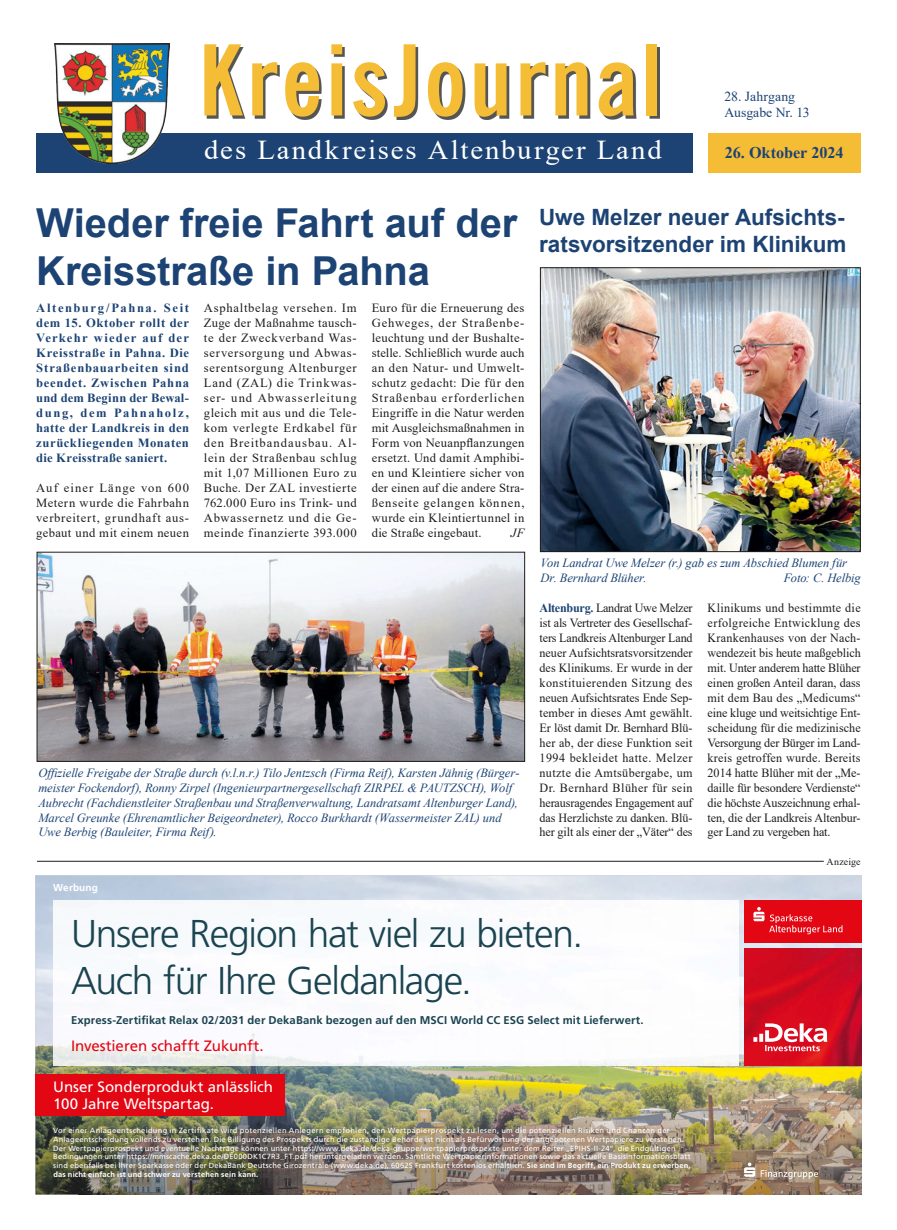
<style>
.page{position:relative;width:897px;height:1230px;background:#fff}
.page>*{position:absolute;margin:0;border:0;box-sizing:border-box;transform-origin:0 0}
.t1{font:700 condensed 97.25px "News Gothic BT";letter-spacing:.035em;color:#f5bc35}
.t2{font:700 39.88px/47.9px "Arial";letter-spacing:-.005em;color:#1c4374}
.t3{font:300 38.75px/46.5px "Deka Frutiger OTPS";letter-spacing:-.03em;color:#1a4450}
.t4{font:27.25px "Times New Roman";letter-spacing:.07em;color:#fff;scale:1.05 1}
.t5{font:700 22.5px/27px "Arial";color:#1c4374}
.t6{font:700 16.25px "Times New Roman";letter-spacing:-.005em;color:#1c4374}
.t7{font:15px/16.2px "Deka Frutiger OTPS";letter-spacing:-.005em;color:#fff}
.t8{font:15px "Deka Frutiger OTPS";letter-spacing:-.005em;color:#e30613}
.t9{font:13.75px/16.5px "Times New Roman";color:#1c4374}
.t10{font:12.5px/15px "Times New Roman";letter-spacing:.02em;color:#1d1d1b;text-align:justify}
.t11{font:italic 12.5px/15px "Times New Roman";letter-spacing:-.005em;color:#1c4374}
.t12{font:700 12.5px/15px "Times New Roman";letter-spacing:.035em;color:#1c4374;text-align:justify}
.t13{font:italic 12.5px "Times New Roman";color:#1d1d1b}
.t14{font:700 11.25px "Deka Frutiger OTPS";letter-spacing:.01em;color:#1a4450}
.t15{font:10px "Times New Roman";letter-spacing:.01em;color:#1d1d1b}
.t16{font:700 10px "Deka Frutiger OTPS";letter-spacing:.015em;color:#fff}
.t17{font:7.5px/8.8px "Deka Frutiger OTPS";letter-spacing:.025em;color:#fff}
.s1{font-weight:700;color:#1c4374}
.s2{font-weight:700}
</style>
<div class="page">
<div style="left:708px;top:133px;width:153px;height:40px;background:#f5bc35"></div>
<div style="left:207px;top:47px;width:453px;height:72px;background:#1d1d1b;opacity:.75"></div>
<div style="left:37px;top:133px;width:656px;height:40px;background:#1c4374"></div>
<img style="left:54px;top:44px;width:115px;height:119px">
<img style="left:39px;top:554px;width:484px;height:205px">
<hr style="left:37px;top:861px;width:786px;height:1px;background:#1d1d1b">
<img style="left:542px;top:269px;width:316px;height:281px">
<div style="left:540px;top:267px;width:320px;height:285px;border:1px solid #1d1d1b"></div>
<img style="left:35px;top:875px;width:826px;height:235px">
<img style="left:53px;top:900px;width:685px;height:165px">
<img style="left:35px;top:1115px;width:44px;height:79px">
<img style="left:285px;top:1110px;width:402px;height:3px">
<img style="left:687px;top:1110px;width:174px;height:84px">
<img style="left:79px;top:1192px;width:608px;height:2px">
<img style="left:744px;top:948px;width:117px;height:117px">
<svg style="left:753px;top:1023px;width:74px;height:28px"></svg>
<svg style="left:744px;top:1162px;width:74px;height:16px"></svg>
<div style="left:744px;top:900px;width:117px;height:43px;background:#e30613"></div>
<svg style="left:753px;top:907px;width:89px;height:27px"></svg>
<img style="left:38px;top:1113px;width:666px;height:79px">
<div style="left:35px;top:1074px;width:250px;height:41px;background:#e30613"></div>
<p class="t1" style="left:198px;top:21px;width:466px">KreisJournal</p>
<p class="t4" style="left:204px;top:131px;width:437px">des Landkreises Altenburger Land</p>
<p class="t9" style="left:724px;top:88px;width:86px">28. Jahrgang<br>Ausgabe Nr. 13</p>
<p class="t6" style="left:724px;top:141px;width:120px">26. Oktober 2024</p>
<p class="t2" style="left:36px;top:200px;width:482px">Wieder freie Fahrt auf der<br>Kreisstraße in Pahna</p>
<p class="t12" style="left:36px;top:300px;width:154px">Altenburg/Pahna. Seit dem 15. Oktober rollt der Verkehr wieder auf der Kreisstraße in Pahna. Die Straßenbauarbeiten sind beendet. Zwischen Pahna und dem Beginn der Bewal&shy;dung, dem Pahnaholz, hatte der Landkreis in den zurückliegenden Monaten die Kreisstraße saniert.</p>
<p class="t10" style="left:36px;top:480px;width:154px">Auf einer Länge von 600<br>Metern wurde die Fahrbahn verbreitert, grundhaft aus&shy;gebaut und mit einem neuen</p>
<p class="t10" style="left:204px;top:300px;width:154px">Asphaltbelag versehen. Im Zuge der Maßnahme tausch&shy;te der Zweckverband Was&shy;serversorgung und Abwas&shy;serentsorgung Altenburger Land (ZAL) die Trinkwas&shy;ser- und Abwasserleitung gleich mit aus und die Tele&shy;kom verlegte Erdkabel für den Breitbandausbau. Al&shy;lein der Straßenbau schlug mit 1,07 Millionen Euro zu Buche. Der ZAL investierte 762.000 Euro ins Trink- und Abwassernetz und die Ge&shy;meinde finanzierte 393.000</p>
<p class="t10" style="left:372px;top:300px;width:154px">Euro für die Erneuerung des Gehweges, der Straßenbe&shy;leuchtung und der Bushalte&shy;stelle. Schließlich wurde auch an den Natur- und Umwelt&shy;schutz gedacht: Die für den Straßenbau erforderlichen Eingriffe in die Natur werden mit Ausgleichsmaßnahmen in Form von Neuanpflanzungen ersetzt. Und damit Amphibi&shy;en und Kleintiere sicher von der einen auf die andere Stra&shy;ßenseite gelangen können, wurde ein Kleintiertunnel in die Straße eingebaut.</p>
<p class="t13" style="left:511px;top:524px;width:15px">JF</p>
<p class="t11" style="left:38px;top:764px;width:482px">Offizielle Freigabe der Straße durch (v.l.n.r.) Tilo Jentzsch (Firma Reif), Karsten Jähnig (Bürger&shy;meister Fockendorf), Ronny Zirpel (Ingenieurpartnergesellschaft ZIRPEL &amp; PAUTZSCH), Wolf Aubrecht (Fachdienstleiter Straßenbau und Straßenverwaltung, Landratsamt Altenburger Land), Marcel Greunke (Ehrenamtlicher Beigeordneter), Rocco Burkhardt (Wassermeister ZAL) und Uwe Berbig (Bauleiter, Firma Reif).</p>
<p class="t16" style="left:53px;top:882px;width:46px">Werbung</p>
<p class="t5" style="left:539px;top:204px;width:309px">Uwe Melzer neuer Aufsichts&shy;ratsvorsitzender im Klinikum</p>
<p class="t11" style="left:540px;top:555px;width:308px">Von Landrat Uwe Melzer (r.) gab es zum Abschied Blumen für<br>Dr. Bernhard Blüher.</p>
<p class="t11" style="left:783px;top:570px;width:78px">Foto: C. Helbig</p>
<p class="t10" style="left:539px;top:600px;width:155px"><span class="s1">Altenburg.</span> Landrat Uwe Melzer ist als Vertreter des Gesellschaf&shy;ters Landkreis Altenburger Land neuer Aufsichtsratsvorsitzender des Klinikums. Er wurde in der konstituierenden Sitzung des neuen Aufsichtsrates Ende Sep&shy;tember in dieses Amt gewählt.<br>Er löst damit Dr. Bernhard Blü&shy;her ab, der diese Funktion seit 1994 bekleidet hatte. Melzer nutzte die Amtsübergabe, um Dr. Bernhard Blüher für sein herausragendes Engagement auf das Herzlichste zu danken. Blü&shy;her gilt als einer der „Väter“ des</p>
<p class="t10" style="left:707px;top:600px;width:155px">Klinikums und bestimmte die erfolgreiche Entwicklung des Krankenhauses von der Nach&shy;wendezeit bis heute maßgeblich mit. Unter anderem hatte Blüher einen großen Anteil daran, dass mit dem Bau des „Medicums“ eine kluge und weitsichtige Ent&shy;scheidung für die medizinische Versorgung der Bürger im Land&shy;kreis getroffen wurde. Bereits 2014 hatte Blüher mit der „Me&shy;daille für besondere Verdienste“ die höchste Auszeichnung erhal&shy;ten, die der Landkreis Altenbur&shy;ger Land zu vergeben hat.</p>
<p class="t15" style="left:826px;top:854px;width:36px">Anzeige</p>
<p class="t3" style="left:71px;top:910px;width:513px">Unsere Region hat viel zu bieten.<br>Auch für Ihre Geldanlage.</p>
<p class="t14" style="left:71px;top:1013px;width:574px">Express-Zertifikat Relax 02/2031 der DekaBank bezogen auf den MSCI World CC ESG Select mit Lieferwert.</p>
<p class="t8" style="left:71px;top:1036px;width:194px">Investieren schafft Zukunft.</p>
<p class="t7" style="left:53px;top:1079px;width:221px">Unser Sonderprodukt anlässlich<br>100 Jahre Weltspartag.</p>
<p class="t17" style="left:53px;top:1126px;width:639px">Vor einer Anlageentscheidung in Zertifikate wird potenziellen Anlegern empfohlen, den Wertpapierprospekt zu lesen, um die potenziellen Risiken und Chancen der Anlageentscheidung vollends zu verstehen. Die Billigung des Prospekts durch die zuständige Behörde ist nicht als Befürwortung der angebotenen Wertpapiere zu verstehen.<br>Der Wertpapierprospekt und eventuelle Nachträge können unter https://www.deka.de/deka-gruppe/wertpapierprospekte unter dem Reiter „EPIHS-II-24“, die Endgültigen Bedingungen unter https://mmscache.deka.de/DE000DK1C7R3_FT.pdf heruntergeladen werden. Sämtliche Wertpapierinformationen sowie das aktuelle Basisinformationsblatt sind ebenfalls bei Ihrer Sparkasse oder der DekaBank Deutsche Girozentrale (www.deka.de), 60625 Frankfurt kostenlos erhältlich. <span class="s2">Sie sind im Begriff, ein Produkt zu erwerben, das nicht einfach ist und schwer zu verstehen sein kann.</span></p>
</div>
